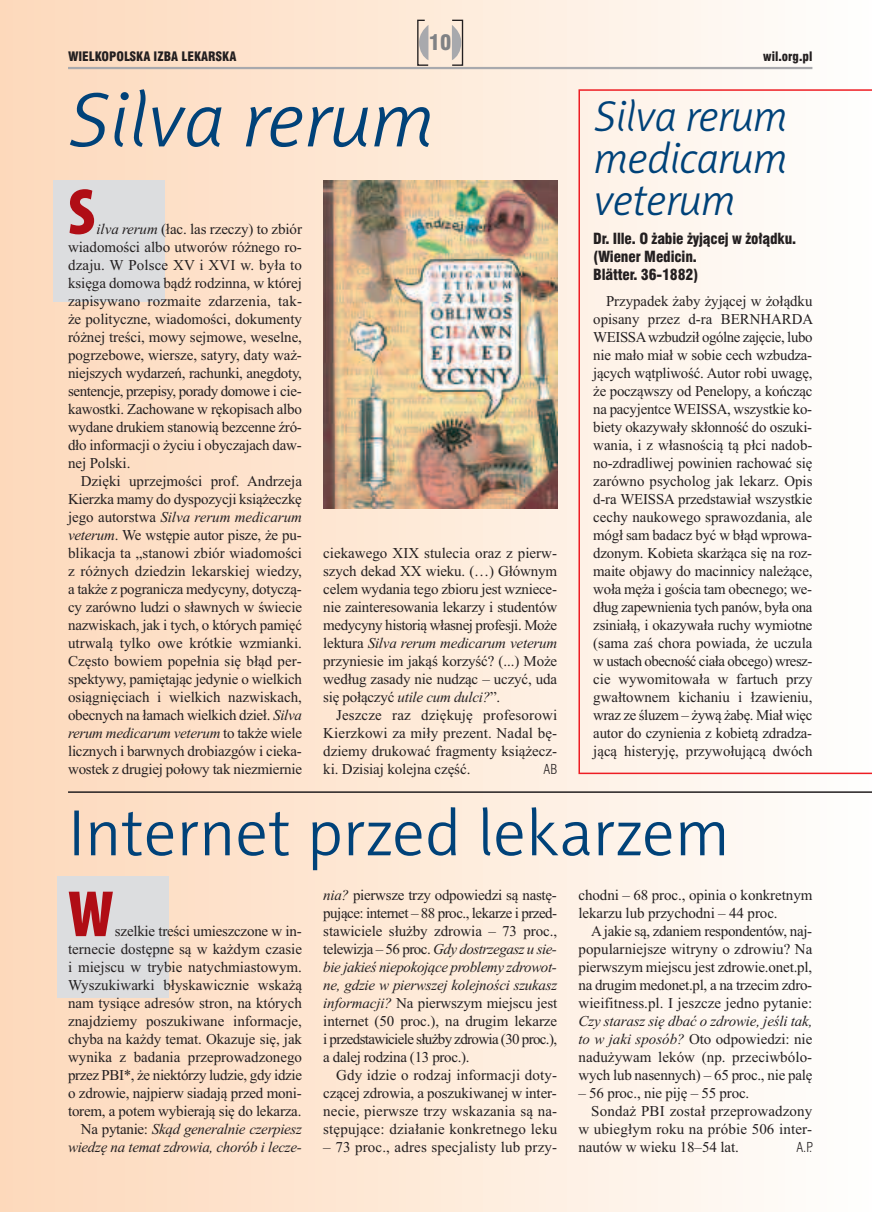
<style>
.page{position:relative;width:872px;height:1212px;background:#fff}
.page>*{position:absolute;margin:0;border:0;box-sizing:border-box;transform-origin:0 0}
.t1{font:italic 78px "Naomi Sans EFNTT Light";color:#004279}
.t2{font:66px "Naomi Sans EFNTT Light";color:#004279}
.t3{font:900 condensed 66px "Myriad Pro";color:#b00d15}
.t4{font:italic 43.5px/42px "Naomi Sans EFNTT Light";letter-spacing:-.01em;color:#004279;text-align:justify}
.t5{font:21px "Swis 721 Blk Cn EU";color:#808285}
.t6{font:15px/18px "Times New Roman";letter-spacing:-.005em;color:#231f20;text-align:justify}
.t7{font:15px/18px "Swis 721 Blk Cn EU";letter-spacing:-.01em;color:#231f20}
.t8{font:13.5px "Swis 721 Lt Cn EU";color:#231f20}
.t9{font:12.75px "Swis 721 Blk Cn EU";color:#231f20}
.s1{font-style:italic}
</style>
<div class="page">
<div style="left:0;top:0;width:872px;height:1212px;background:linear-gradient(to right,#fdd8ba,#fefefc)"></div>
<div style="left:451px;top:20px;width:12px;height:46px;border:1px solid #231f20"></div>
<svg style="left:452px;top:25px;width:9px;height:35px"></svg>
<svg style="left:416px;top:19px;width:13px;height:48px"></svg>
<hr style="left:68px;top:67px;width:744px;height:2px;background:#a8a9ad">
<div style="left:54px;top:180px;width:111px;height:122px;background:#dcdddf"></div>
<img style="left:323px;top:180px;width:234px;height:328px">
<svg style="left:578px;top:89px;width:294px;height:685px"></svg>
<hr style="left:68px;top:791px;width:804px;height:2px;background:#231f20">
<div style="left:57px;top:876px;width:112px;height:122px;background:#dcdddf"></div>
<h3 class="t5" style="left:429px;top:30px;width:24px">10</h3>
<p class="t9" style="left:68px;top:48px;width:170px">WIELKOPOLSKA IZBA LEKARSKA</p>
<p class="t9" style="left:763px;top:48px;width:51px">wil.org.pl</p>
<h1 class="t1" style="left:68px;top:77px;width:367px">Silva rerum</h1>
<h2 class="t3" style="left:68px;top:189px;width:28px">S</h2>
<p class="t6" style="left:68px;top:220px;width:235px;text-indent:28px"><span class="s1">ilva rerum</span> (łac. las rzeczy) to zbiór wiadomości albo utworów różnego ro&shy;dzaju. W Polsce XV i XVI w. była to księga domowa bądź rodzinna, w której zapisywano rozmaite zdarzenia, tak&shy;że polityczne, wiadomości, dokumenty różnej treści, mowy sejmowe, weselne, pogrzebowe, wiersze, satyry, daty waż&shy;niejszych wydarzeń, rachunki, anegdoty, sentencje, przepisy, porady domowe i cie&shy;kawostki. Zachowane w rękopisach albo wydane drukiem stanowią bezcenne źró&shy;dło informacji o życiu i obyczajach daw&shy;nej Polski.</p>
<p class="t6" style="left:68px;top:472px;width:235px;text-indent:13px">Dzięki uprzejmości prof. Andrzeja Kierzka mamy do dyspozycji książeczkę jego autorstwa <span class="s1">Silva rerum medicarum veterum</span>. We wstępie autor pisze, że pu&shy;blikacja ta „stanowi zbiór wiadomości z różnych dziedzin lekarskiej wiedzy, a także z pogranicza medycyny, dotyczą&shy;cy zarówno ludzi o sławnych w świecie nazwiskach, jak i tych, o których pamięć utrwalą tylko owe krótkie wzmianki.<br>Często bowiem popełnia się błąd per&shy;spektywy, pamiętając jedynie o wielkich osiągnięciach i wielkich nazwiskach, obecnych na łamach wielkich dzieł. <span class="s1">Silva rerum medicarum veterum</span> to także wiele licznych i barwnych drobiazgów i cieka&shy;wostek z drugiej połowy tak niezmiernie</p>
<p class="t6" style="left:323px;top:544px;width:235px">ciekawego XIX stulecia oraz z pierw&shy;szych dekad XX wieku. (…) Głównym celem wydania tego zbioru jest wzniece&shy;nie zainteresowania lekarzy i studentów medycyny historią własnej profesji. Może lektura <span class="s1">Silva rerum medicarum veterum </span>przyniesie im jakąś korzyść? (...) Może według zasady nie nudząc – uczyć, uda się połączyć <span class="s1">utile cum dulci?</span>”.</p>
<p class="t6" style="left:323px;top:706px;width:235px;text-indent:13px">Jeszcze raz dziękuję profesorowi Kierzkowi za miły prezent. Nadal bę&shy;dziemy drukować fragmenty książecz&shy;ki. Dzisiaj kolejna część.</p>
<p class="t8" style="left:543px;top:761px;width:15px">AB</p>
<h3 class="t4" style="left:594px;top:96px;width:195px">Silva rerum medicarum veterum</h3>
<p class="t7" style="left:593px;top:230px;width:204px">Dr. Ille. O żabie żyjącej w żołądku. (Wiener Medicin.<br>Blätter. 36-1882)</p>
<p class="t6" style="left:593px;top:292px;width:221px;text-indent:13px">Przypadek żaby żyjącej w żołądku opisany przez d-ra BERNHARDA WEISSAwzbudził ogólne zajęcie, lubo nie mało miał w sobie cech wzbudza&shy;jących wątpliwość. Autor robi uwagę, że począwszy od Penelopy, a kończąc na pacyjentce WEISSA, wszystkie ko&shy;biety okazywały skłonność do oszuki&shy;wania, i z własnością tą płci nadob&shy;no-zdradliwej powinien rachować się zarówno psycholog jak lekarz. Opis d-ra WEISSA przedstawiał wszystkie cechy naukowego sprawozdania, ale mógł sam badacz być w błąd wprowa&shy;dzonym. Kobieta skarżąca się na roz&shy;maite objawy do macinnicy należące, woła męża i gościa tam obecnego; we&shy;dług zapewnienia tych panów, była ona zsiniałą, i okazywała ruchy wymiotne (sama zaś chora powiada, że uczula w ustach obecność ciała obcego) wresz&shy;cie wywomitowała w fartuch przy gwałtownem kichaniu i łzawieniu, wraz ze śluzem – żywą żabę. Miał więc autor do czynienia z kobietą zdradza&shy;jącą histeryję, przywołującą dwóch</p>
<h2 class="t2" style="left:68px;top:795px;width:663px">Internet przed lekarzem</h2>
<h2 class="t3" style="left:68px;top:891px;width:47px">W</h2>
<p class="t6" style="left:68px;top:922px;width:235px;text-align:right">szelkie treści umieszczone w in&shy;ternecie dostępne są w każdym czasie i miejscu w trybie natychmiastowym.<br>Wyszukiwarki błyskawicznie wskażą nam tysiące adresów stron, na których znajdziemy poszukiwane informacje, chyba na każdy temat. Okazuje się, jak wynika z badania przeprowadzonego przez PBI*, że niektórzy ludzie, gdy idzie o zdrowie, najpierw siadają przed moni&shy;torem, a potem wybierają się do lekarza.<br>Na pytanie: <span class="s1">Skąd generalnie czerpiesz wiedzę na temat zdrowia, chorób i lecze-</span></p>
<p class="t6" style="left:323px;top:886px;width:235px"><span class="s1">nia?</span> pierwsze trzy odpowiedzi są nastę&shy;pujące: internet – 88 proc., lekarze i przed&shy;stawiciele służby zdrowia – 73 proc., telewizja – 56 proc. <span class="s1">Gdy dostrzegasz u sie&shy;bie jakieś niepokojące problemy zdrowot&shy;ne, gdzie w pierwszej kolejności szukasz informacji?</span> Na pierwszym miejscu jest internet (50 proc.), na drugim lekarze i przedstawiciele służby zdrowia (30 proc.), a dalej rodzina (13 proc.).</p>
<p class="t6" style="left:323px;top:1066px;width:235px;text-indent:13px">Gdy idzie o rodzaj informacji doty&shy;czącej zdrowia, a poszukiwanej w inter&shy;necie, pierwsze trzy wskazania są na&shy;stępujące: działanie konkretnego leku</p>
<p class="t6" style="left:323px;top:1138px;width:235px">– 73 proc., adres specjalisty lub przy-</p>
<p class="t6" style="left:578px;top:886px;width:235px">chodni – 68 proc., opinia o konkretnym lekarzu lub przychodni – 44 proc.</p>
<p class="t6" style="left:578px;top:922px;width:235px;text-indent:13px">Ajakie są, zdaniem respondentów, naj&shy;popularniejsze witryny o zdrowiu? Na pierwszym miejscu jest zdrowie.onet.pl, na drugim medonet.pl, a na trzecim zdro&shy;wieifitness.pl. I jeszcze jedno pytanie:</p>
<p class="t6" style="left:578px;top:1012px;width:235px"><span class="s1">Czy starasz się dbać o zdrowie, jeśli tak, to w jaki sposób?</span> Oto odpowiedzi: nie nadużywam leków (np. przeciwbólo&shy;wych lub nasennych) – 65 proc., nie palę</p>
<p class="t6" style="left:578px;top:1084px;width:172px">– 56 proc., nie piję – 55 proc.</p>
<p class="t6" style="left:591px;top:1102px;width:223px">Sondaż PBI został przeprowadzony</p>
<p class="t6" style="left:578px;top:1120px;width:235px">w ubiegłym roku na próbie 506 inter-</p>
<p class="t6" style="left:578px;top:1138px;width:162px">nautów w wieku 18–54 lat.</p>
<p class="t8" style="left:796px;top:1139px;width:18px">A.P.</p>
</div>
